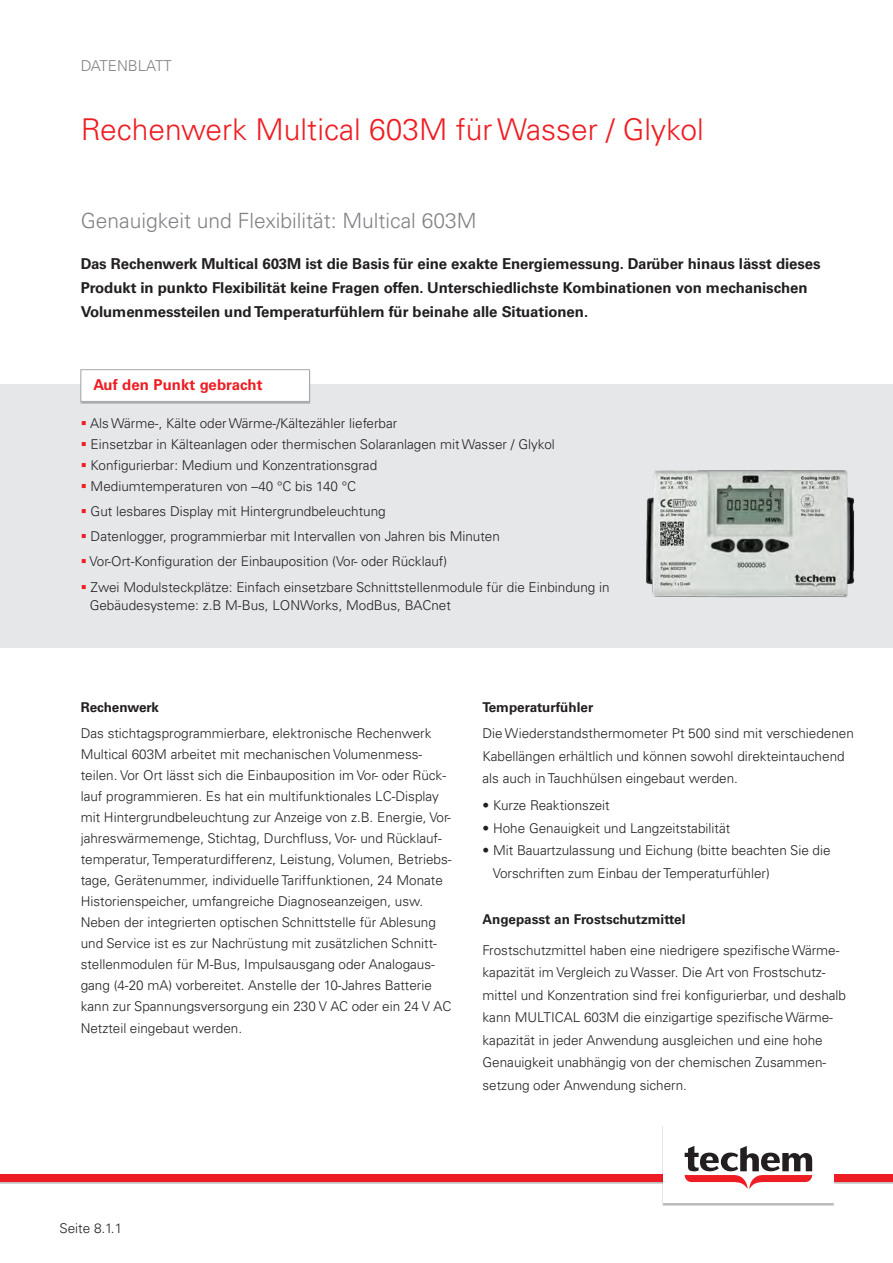
<style>
.page{position:relative;width:893px;height:1263px;background:#fff}
.page>*{position:absolute;margin:0;border:0;box-sizing:border-box;transform-origin:0 0}
.t1{font:300 30px "Univers LT Pro 45";color:#ee1d23}
.t2{font:300 21px "Univers LT Pro 45";color:#808285}
.t3{font:700 15px/24px "Univers LT Pro 65";letter-spacing:-.005em;color:#231f20}
.t4{font:700 15px "Univers LT Pro 65";color:#ee1d23}
.t5{font:300 15px "Univers LT Pro 45";color:#808285}
.t6{font:300 13.5px/21px "Univers LT Pro 45";color:#231f20}
.t7{font:700 13.5px "Univers LT Std";color:#231f20}
.s1{color:#ee1d23}
</style>
<div class="page">
<div style="left:0;top:1175px;width:893px;height:9px;background:#bfbdbe"></div>
<div style="left:0;top:1175px;width:893px;height:7px;background:#ee1d23"></div>
<div style="left:662px;top:1125px;width:172px;height:80px;background:#bdbcbc"></div>
<div style="left:663px;top:1124px;width:170px;height:79px;background:#fff"></div>
<svg style="left:685px;top:1146px;width:127px;height:43px"></svg>
<div style="left:0;top:384px;width:893px;height:264px;background:#e6e7e9"></div>
<div style="left:80px;top:370px;width:230px;height:34px;background:#ababad"></div>
<div style="left:81px;top:369px;width:229px;height:33px;background:#fff;border:1px solid #a8a9ad"></div>
<img style="left:646px;top:470px;width:209px;height:127px">
<p class="t5" style="left:81px;top:56px;width:93px">DATENBLATT</p>
<p class="t1" style="left:81px;top:111px;width:625px">Rechenwerk Multical 603M für Wasser / Glykol</p>
<p class="t2" style="left:81px;top:208px;width:397px">Genauigkeit und Flexibilität: Multical 603M</p>
<p class="t3" style="left:81px;top:252px;width:741px">Das Rechenwerk Multical 603M ist die Basis für eine exakte Energiemessung. Darüber hinaus lässt dieses<br>Produkt in punkto Flexibilität keine Fragen offen. Unterschiedlichste Kombinationen von mechanischen<br>Volumenmessteilen und Temperaturfühlern für beinahe alle Situationen.</p>
<p class="t4" style="left:93px;top:375px;width:171px">Auf den Punkt gebracht</p>
<p class="t6" style="left:81px;top:412px;width:318px"><span class="s1">▪</span> Als Wärme-, Kälte oder Wärme-/Kältezähler lieferbar</p>
<p class="t6" style="left:81px;top:433px;width:476px"><span class="s1">▪</span> Einsetzbar in Kälteanlagen oder thermischen Solaranlagen mit Wasser / Glykol</p>
<p class="t6" style="left:81px;top:454px;width:298px"><span class="s1">▪</span> Konfigurierbar: Medium und Konzentrationsgrad</p>
<p class="t6" style="left:81px;top:475px;width:277px"><span class="s1">▪</span> Mediumtemperaturen von –40 °C bis 140 °C</p>
<p class="t6" style="left:81px;top:501px;width:307px"><span class="s1">▪</span> Gut lesbares Display mit Hintergrundbeleuchtung</p>
<p class="t6" style="left:81px;top:526px;width:421px"><span class="s1">▪</span> Datenlogger, programmierbar mit Intervallen von Jahren bis Minuten</p>
<p class="t6" style="left:81px;top:551px;width:368px"><span class="s1">▪</span> Vor-Ort-Konfiguration der Einbauposition (Vor- oder Rücklauf)</p>
<p class="t6" style="left:90px;top:578px;width:521px;line-height:18px;text-indent:-9px"><span class="s1">▪</span> Zwei Modulsteckplätze: Einfach einsetzbare Schnittstellenmodule für die Einbindung in<br>Gebäudesysteme: z.B M-Bus, LONWorks, ModBus, BACnet</p>
<p class="t7" style="left:81px;top:699px;width:80px">Rechenwerk</p>
<p class="t6" style="left:81px;top:723px;width:372px">Das stichtagsprogrammierbare, elektronische Rechenwerk Multical 603M arbeitet mit mechanischen Volumenmess&shy;teilen. Vor Ort lässt sich die Einbauposition im Vor- oder Rück&shy;lauf programmieren. Es hat ein multifunktionales LC-Display mit Hintergrundbeleuchtung zur Anzeige von z.B. Energie, Vor&shy;jahreswärmemenge, Stichtag, Durchfluss, Vor- und Rücklauf&shy;temperatur, Temperaturdifferenz, Leistung, Volumen, Betriebs&shy;tage, Gerätenummer, individuelle Tariffunktionen, 24 Monate Historienspeicher, umfangreiche Diagnoseanzeigen, usw.</p>
<p class="t6" style="left:81px;top:912px;width:372px">Neben der integrierten optischen Schnittstelle für Ablesung und Service ist es zur Nachrüstung mit zusätzlichen Schnitt&shy;stellenmodulen für M-Bus, Impulsausgang oder Analogaus&shy;gang (4-20 mA) vorbereitet. Anstelle der 10-Jahres Batterie kann zur Spannungsversorgung ein 230 V AC oder ein 24 V AC Netzteil eingebaut werden.</p>
<p class="t7" style="left:482px;top:699px;width:112px">Temperaturfühler</p>
<p class="t6" style="left:482px;top:722px;width:373px;line-height:22.5px">Die Wiederstandsthermometer Pt 500 sind mit verschiedenen<br>Kabellängen erhältlich und können sowohl direkteintauchend als auch in Tauchhülsen eingebaut werden.</p>
<p class="t6" style="left:482px;top:795px;width:129px">• Kurze Reaktionszeit</p>
<p class="t6" style="left:482px;top:817px;width:249px">• Hohe Genauigkeit und Langzeitstabilität</p>
<p class="t6" style="left:493px;top:839px;width:339px;line-height:22.5px;text-indent:-10px">• Mit Bauartzulassung und Eichung (bitte beachten Sie die<br>Vorschriften zum Einbau der Temperaturfühler)</p>
<p class="t7" style="left:482px;top:911px;width:205px">Angepasst an Frostschutzmittel</p>
<p class="t6" style="left:482px;top:939px;width:365px;line-height:22.5px">Frostschutzmittel haben eine niedrigere spezifische Wärme&shy;kapazität im Vergleich zu Wasser. Die Art von Frostschutz&shy;mittel und Konzentration sind frei konfigurierbar, und deshalb kann MULTICAL 603M die einzigartige spezifische Wärme&shy;kapazität in jeder Anwendung ausgleichen und eine hohe Genauigkeit unabhängig von der chemischen Zusammen&shy;setzung oder Anwendung sichern.</p>
<p class="t6" style="left:60px;top:1218px;width:64px">Seite 8.1.1</p>
</div>
